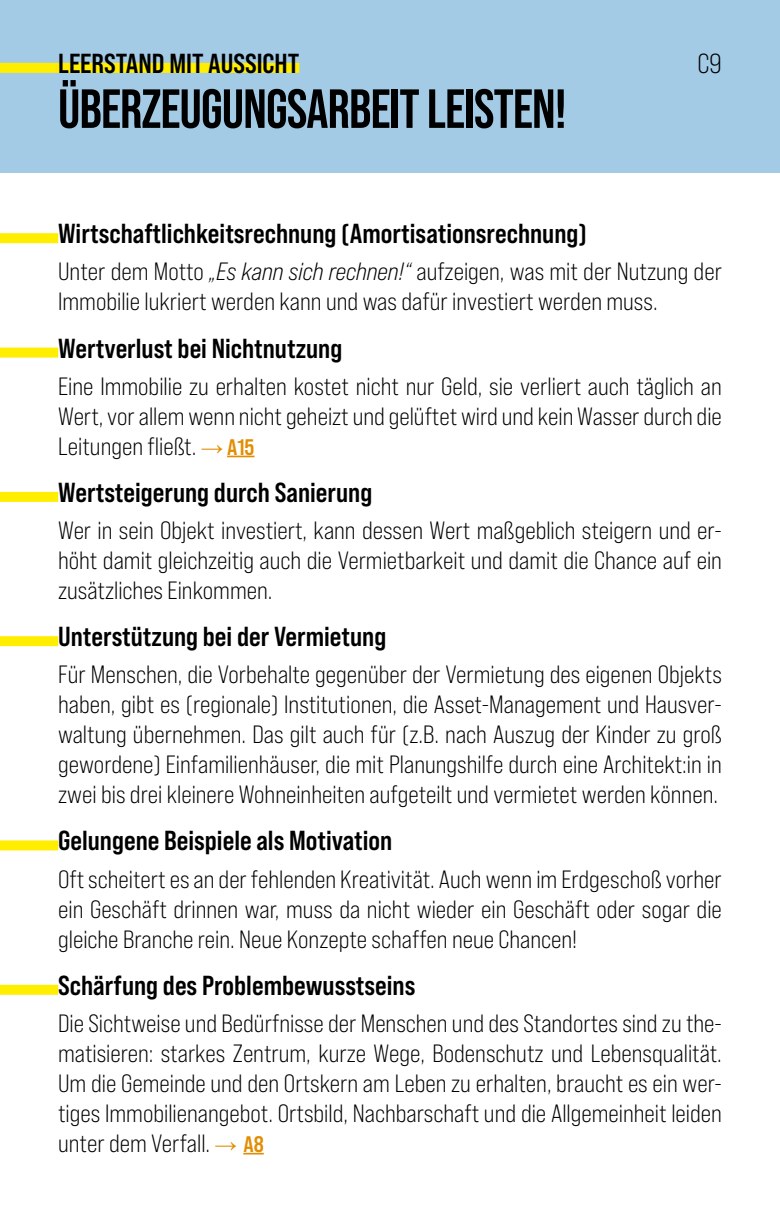
<style>
.page{position:relative;width:780px;height:1205px;background:#fff}
.page>*{position:absolute;margin:0;border:0;box-sizing:border-box;transform-origin:0 0}
.t1{font:700 55px "Bebas Neue Pro";letter-spacing:-.015em;color:#000}
.t2{font:27.5px "Bebas Neue Pro Sm E Bd";color:#000}
.t3{font:27.5px "Bebas Neue Pro Sm E Bk";color:#000}
.t4{font:25px/30px "Bebas Neue Pro Sm E Bk";color:#000;text-align:justify}
.s1{font-family:"Bebas Neue Pro Sm E Bk It"}
.s2{font-family:"Century";font-size:22.5px;color:#e28e04}
.s3{font-family:"Bebas Neue Pro Sm E Bd";font-size:22.5px;color:#e28e04}
</style>
<div class="page">
<div style="left:0;top:0;width:780px;height:173px;background:#a4cbe6"></div>
<div style="left:0;top:63px;width:299px;height:10px;background:#fe0"></div>
<div style="left:0;top:985px;width:58px;height:10px;background:#fe0"></div>
<div style="left:0;top:840px;width:58px;height:10px;background:#fe0"></div>
<div style="left:0;top:636px;width:58px;height:10px;background:#fe0"></div>
<div style="left:0;top:492px;width:58px;height:10px;background:#fe0"></div>
<div style="left:0;top:348px;width:58px;height:10px;background:#fe0"></div>
<div style="left:0;top:233px;width:58px;height:10px;background:#fe0"></div>
<svg style="left:227px;top:456px;width:27px;height:1px"></svg>
<svg style="left:243px;top:1153px;width:21px;height:1px"></svg>
<p class="t2" style="left:58px;top:47px;width:243px">LEERSTAND MIT AUSSICHT</p>
<p class="t3" style="left:697px;top:49px;width:26px">C9</p>
<h1 class="t1" style="left:58px;top:80px;width:510px">ÜBERZEUGUNGSARBEIT LEISTEN!</h1>
<p class="t2" style="left:58px;top:219px;width:530px">Wirtschaftlichkeitsrechnung (Amortisationsrechnung)</p>
<p class="t4" style="left:58px;top:256px;width:665px">Unter dem Motto <span class="s1">„Es kann sich rechnen!“</span> aufzeigen, was mit der Nutzung der<br>Immobilie lukriert werden kann und was dafür investiert werden muss.</p>
<p class="t2" style="left:58px;top:333px;width:286px">Wertverlust bei Nichtnutzung</p>
<p class="t4" style="left:58px;top:371px;width:665px">Eine Immobilie zu erhalten kostet nicht nur Geld, sie verliert auch täglich an Wert, vor allem wenn nicht geheizt und gelüftet wird und kein Wasser durch die Leitungen fließt. <span class="s2">→</span> <span class="s3">A15</span></p>
<p class="t2" style="left:58px;top:478px;width:315px">Wertsteigerung durch Sanierung</p>
<p class="t4" style="left:58px;top:515px;width:665px">Wer in sein Objekt investiert, kann dessen Wert maßgeblich steigern und er&shy;höht damit gleichzeitig auch die Vermietbarkeit und damit die Chance auf ein zusätzliches Einkommen.</p>
<p class="t2" style="left:58px;top:622px;width:330px">Unterstützung bei der Vermietung</p>
<p class="t4" style="left:58px;top:659px;width:665px">Für Menschen, die Vorbehalte gegenüber der Vermietung des eigenen Objekts haben, gibt es (regionale) Institutionen, die Asset-Management und Hausver&shy;waltung übernehmen. Das gilt auch für (z.B. nach Auszug der Kinder zu groß gewordene) Einfamilienhäuser, die mit Planungshilfe durch eine Architekt:in in zwei bis drei kleinere Wohneinheiten aufgeteilt und vermietet werden können.</p>
<p class="t2" style="left:58px;top:826px;width:336px">Gelungene Beispiele als Motivation</p>
<p class="t4" style="left:58px;top:863px;width:665px">Oft scheitert es an der fehlenden Kreativität. Auch wenn im Erdgeschoß vorher ein Geschäft drinnen war, muss da nicht wieder ein Geschäft oder sogar die gleiche Branche rein. Neue Konzepte schaffen neue Chancen!</p>
<p class="t2" style="left:58px;top:970px;width:359px">Schärfung des Problembewusstseins</p>
<p class="t4" style="left:58px;top:1008px;width:665px">Die Sichtweise und Bedürfnisse der Menschen und des Standortes sind zu the&shy;matisieren: starkes Zentrum, kurze Wege, Bodenschutz und Lebensqualität.<br>Um die Gemeinde und den Ortskern am Leben zu erhalten, braucht es ein wer&shy;tiges Immobilienangebot. Ortsbild, Nachbarschaft und die Allgemeinheit leiden unter dem Verfall. <span class="s2">→</span> <span class="s3">A8</span></p>
</div>
